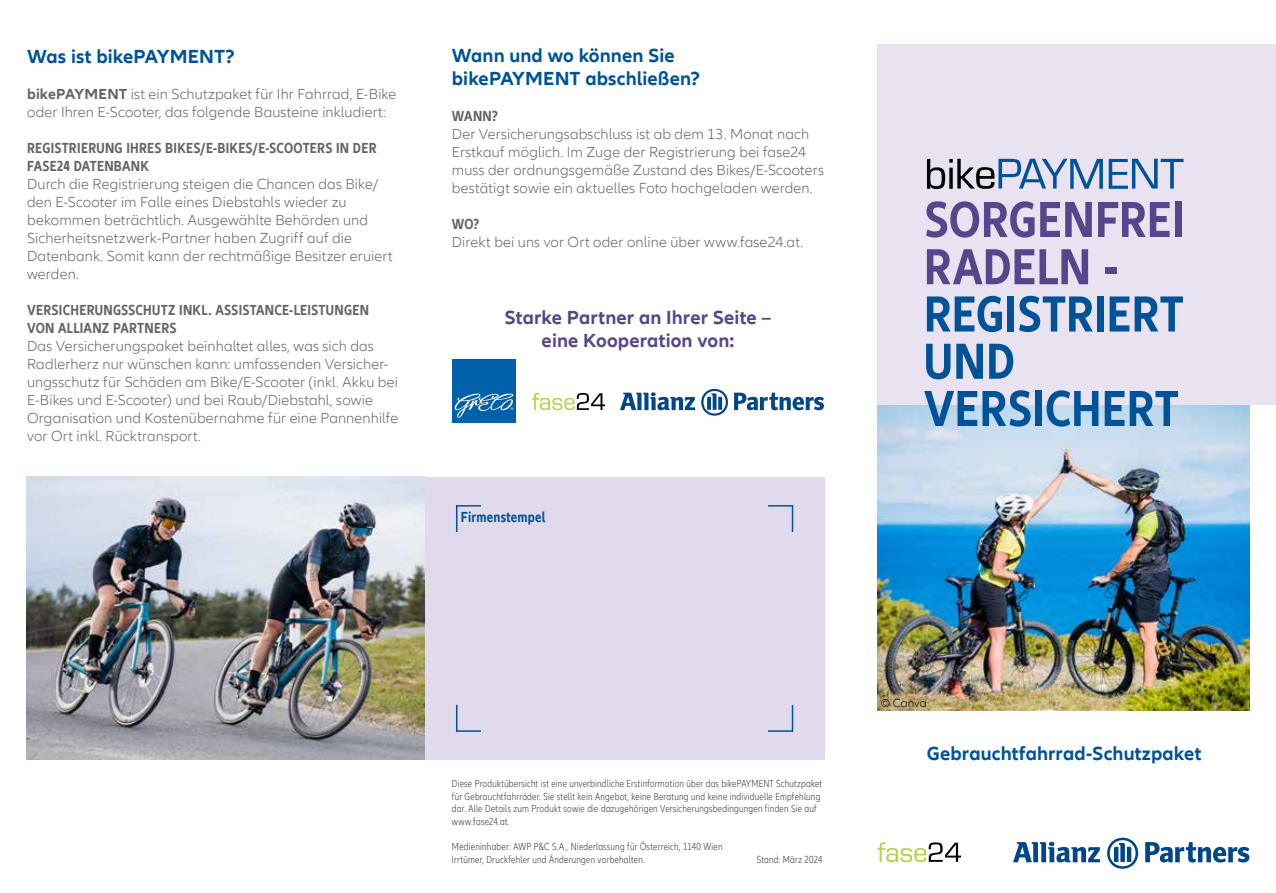
<style>
.page{position:relative;width:1276px;height:893px;background:#fff}
.page>*{position:absolute;margin:0;border:0;box-sizing:border-box;transform-origin:0 0}
.t1{font:700 condensed 52.5px/47.2px "Allianz Neo";color:#005399}
.t2{font:700 condensed 52.5px/47.2px "Allianz Neo";letter-spacing:.005em;color:#56478c}
.t3{font:700 19.5px/22.5px "Allianz Neo";letter-spacing:.005em;color:#005399}
.t4{font:700 19.5px/22.5px "Allianz Neo";letter-spacing:.005em;color:#56478c;text-align:center}
.t5{font:300 15px/18px "Allianz Neo";letter-spacing:.01em;color:#636466}
.t6{font:700 condensed 15px/18px "Allianz Neo";letter-spacing:.015em;color:#636466}
.t7{font:700 condensed 15px "Allianz Neo";letter-spacing:.02em;color:#005399}
.t8{font:300 12px "Allianz Neo";letter-spacing:.01em;color:#000}
.t9{font:300 condensed 10.5px/12.6px "Allianz Neo";letter-spacing:.025em;color:#414042}
.s1{font-weight:700}
</style>
<div class="page">
<img style="left:27px;top:477px;width:398px;height:282px">
<img style="left:877px;top:405px;width:372px;height:306px">
<div style="left:877px;top:45px;width:399px;height:360px;background:#e9e2f1"></div>
<svg style="left:877px;top:842px;width:84px;height:20px"></svg>
<svg style="left:927px;top:159px;width:256px;height:30px"></svg>
<div style="left:425px;top:477px;width:399px;height:282px;background:#e1d9ec"></div>
<svg style="left:456px;top:507px;width:1px;height:25px"></svg>
<hr style="left:456px;top:505px;width:25px;height:2px;background:#005399">
<hr style="left:456px;top:730px;width:25px;height:2px;background:#005399">
<svg style="left:456px;top:705px;width:1px;height:25px"></svg>
<hr style="left:768px;top:505px;width:25px;height:2px;background:#005399">
<svg style="left:792px;top:507px;width:1px;height:25px"></svg>
<svg style="left:792px;top:705px;width:1px;height:25px"></svg>
<hr style="left:768px;top:730px;width:25px;height:2px;background:#005399">
<svg style="left:620px;top:392px;width:75px;height:18px"></svg>
<svg style="left:701px;top:389px;width:27px;height:27px"></svg>
<svg style="left:734px;top:393px;width:90px;height:17px"></svg>
<svg style="left:532px;top:393px;width:73px;height:17px"></svg>
<svg style="left:452px;top:422px;width:64px;height:1px"></svg>
<div style="left:452px;top:359px;width:64px;height:63px;background:#0060a9"></div>
<svg style="left:454px;top:393px;width:59px;height:25px"></svg>
<svg style="left:1013px;top:842px;width:87px;height:20px"></svg>
<svg style="left:1107px;top:838px;width:31px;height:31px"></svg>
<svg style="left:1145px;top:842px;width:104px;height:20px"></svg>
<h2 class="t3" style="left:27px;top:45px;width:209px">Was ist bikePAYMENT?</h2>
<p class="t5" style="left:27px;top:85px;width:371px"><span class="s1">bikePAYMENT</span> ist ein Schutzpaket für Ihr Fahrrad, E-Bike oder Ihren E-Scooter, das folgende Bausteine inkludiert:</p>
<p class="t6" style="left:27px;top:139px;width:351px">REGISTRIERUNG IHRES BIKES/E-BIKES/E-SCOOTERS IN DER<br>FASE24 DATENBANK</p>
<p class="t5" style="left:27px;top:175px;width:367px">Durch die Registrierung steigen die Chancen das Bike/ den E-Scooter im Falle eines Diebstahls wieder zu bekommen beträchtlich. Ausgewählte Behörden und Sicherheitsnetzwerk-Partner haben Zugriff auf die Datenbank. Somit kann der rechtmäßige Besitzer eruiert werden.</p>
<p class="t6" style="left:27px;top:301px;width:343px">VERSICHERUNGSSCHUTZ INKL. ASSISTANCE-LEISTUNGEN<br>VON ALLIANZ PARTNERS</p>
<p class="t5" style="left:27px;top:337px;width:373px">Das Versicherungspaket beinhaltet alles, was sich das Radlerherz nur wünschen kann: umfassenden Versicher&shy;ungsschutz für Schäden am Bike/E-Scooter (inkl. Akku bei E-Bikes und E-Scooter) und bei Raub/Diebstahl, sowie Organisation und Kostenübernahme für eine Pannenhilfe vor Ort inkl. Rücktransport.</p>
<h2 class="t3" style="left:452px;top:45px;width:250px">Wann und wo können Sie bikePAYMENT abschließen?</h2>
<p class="t6" style="left:452px;top:107px;width:48px">WANN?</p>
<p class="t5" style="left:452px;top:125px;width:373px">Der Versicherungsabschluss ist ab dem 13. Monat nach Erstkauf möglich. Im Zuge der Registrierung bei fase24 muss der ordnungsgemäße Zustand des Bikes/E-Scooters bestätigt sowie ein aktuelles Foto hochgeladen werden.</p>
<p class="t6" style="left:452px;top:215px;width:29px">WO?</p>
<p class="t5" style="left:452px;top:233px;width:353px">Direkt bei uns vor Ort oder online über www.fase24.at.</p>
<h2 class="t4" style="left:504px;top:307px;width:268px">Starke Partner an Ihrer Seite – eine Kooperation von:</h2>
<p class="t7" style="left:461px;top:508px;width:86px">Firmenstempel</p>
<h1 class="t2" style="left:924px;top:197px;width:262px">SORGENFREI<br>RADELN -</h1>
<h1 class="t1" style="left:924px;top:292px;width:262px">REGISTRIERT<br>UND<br>VERSICHERT</h1>
<p class="t9" style="left:452px;top:778px;width:372px">Diese Produktübersicht ist eine unverbindliche Erstinformation über das bikePAYMENT Schutzpaket für Gebrauchtfahrräder. Sie stellt kein Angebot, keine Beratung und keine individuelle Empfehlung dar. Alle Details zum Produkt sowie die dazugehörigen Versicherungsbedingungen finden Sie auf www.fase24.at.</p>
<p class="t9" style="left:452px;top:841px;width:272px">Medieninhaber: AWP P&amp;C S.A., Niederlassung für Österreich, 1140 Wien<br>Irrtümer, Druckfehler und Änderungen vorbehalten.</p>
<p class="t9" style="left:757px;top:853px;width:67px">Stand: März 2024</p>
<p class="t8" style="left:880px;top:696px;width:48px">© Canva</p>
<h2 class="t3" style="left:927px;top:742px;width:276px">Gebrauchtfahrrad-Schutzpaket</h2>
</div>
